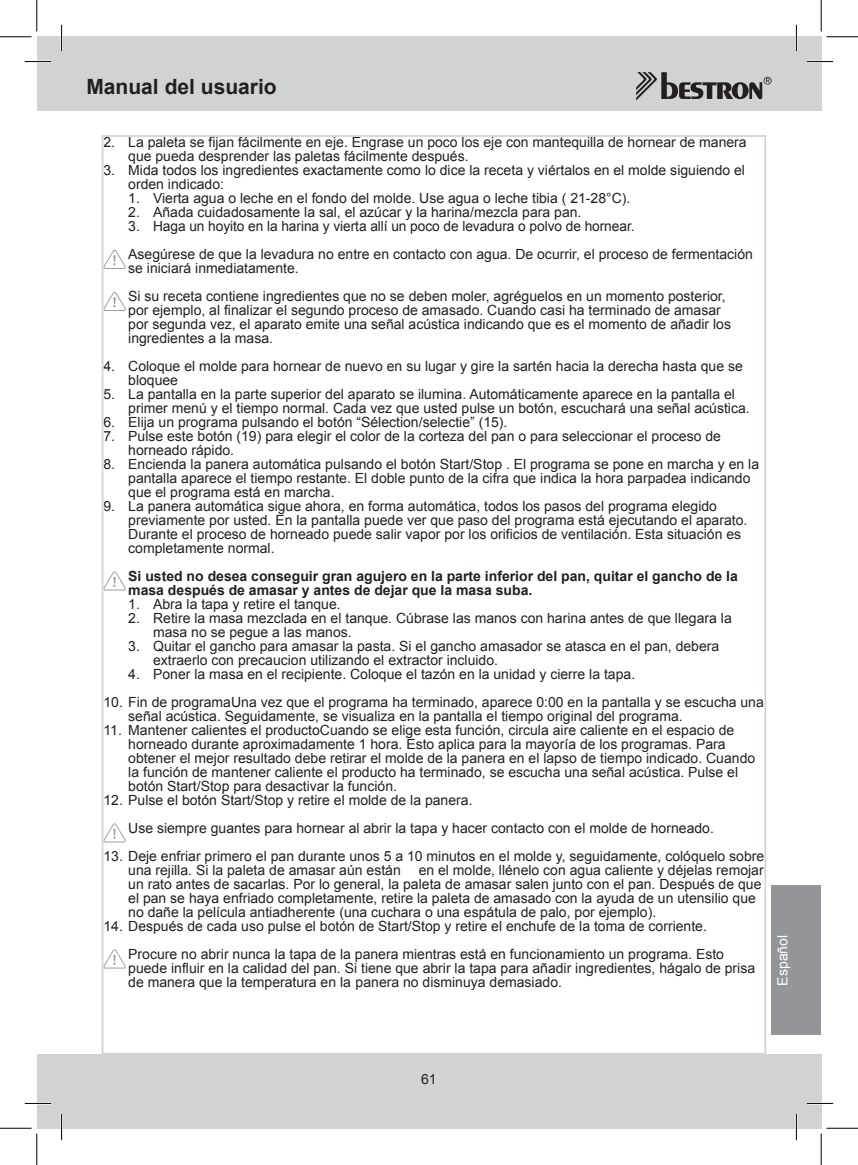
<style>
.page{position:relative;width:858px;height:1165px;background:#fff}
.page>*{position:absolute;margin:0;border:0;box-sizing:border-box;transform-origin:0 0}
.t1{font:700 21px "Arial";color:#231f20}
.t2{font:14px/14px "Arial";color:#231f20}
.t3{font:700 14px/14px "Arial";color:#231f20}
.t4{font:14px "Arial";color:#fff}
</style>
<div class="page">
<div style="left:37px;top:37px;width:784px;height:74px;background:#d1d2d4"></div>
<div style="left:37px;top:1054px;width:784px;height:74px;background:#d1d2d4"></div>
<svg style="left:636px;top:72px;width:135px;height:29px"></svg>
<div style="left:771px;top:885px;width:50px;height:150px;background:#939598"></div>
<svg style="left:105px;top:250px;width:21px;height:19px"></svg>
<svg style="left:105px;top:292px;width:21px;height:19px"></svg>
<svg style="left:105px;top:571px;width:21px;height:19px"></svg>
<svg style="left:105px;top:823px;width:21px;height:19px"></svg>
<svg style="left:105px;top:949px;width:21px;height:19px"></svg>
<hr style="left:25px;top:60px;width:26px;height:3px;background:#fff">
<hr style="left:806px;top:60px;width:26px;height:3px;background:#fff">
<hr style="left:25px;top:1102px;width:26px;height:2px;background:#fff">
<hr style="left:806px;top:1102px;width:26px;height:2px;background:#fff">
<hr style="left:60px;top:25px;width:3px;height:26px;background:#fff">
<hr style="left:60px;top:1114px;width:3px;height:26px;background:#fff">
<hr style="left:795px;top:25px;width:2px;height:26px;background:#fff">
<hr style="left:795px;top:1114px;width:2px;height:26px;background:#fff">
<svg style="left:25px;top:61px;width:26px;height:1px"></svg>
<svg style="left:806px;top:61px;width:26px;height:1px"></svg>
<svg style="left:25px;top:1103px;width:26px;height:1px"></svg>
<svg style="left:806px;top:1103px;width:26px;height:1px"></svg>
<svg style="left:61px;top:25px;width:1px;height:26px"></svg>
<svg style="left:61px;top:1114px;width:1px;height:26px"></svg>
<svg style="left:795px;top:25px;width:1px;height:26px"></svg>
<svg style="left:795px;top:1114px;width:1px;height:26px"></svg>
<hr style="left:0;top:36px;width:32px;height:1px;background:#000">
<hr style="left:826px;top:36px;width:31px;height:1px;background:#000">
<hr style="left:0;top:1128px;width:32px;height:1px;background:#000">
<hr style="left:826px;top:1128px;width:31px;height:1px;background:#000">
<hr style="left:36px;top:0;width:1px;height:32px;background:#000">
<hr style="left:36px;top:1133px;width:1px;height:32px;background:#000">
<hr style="left:820px;top:0;width:1px;height:32px;background:#000">
<hr style="left:820px;top:1133px;width:1px;height:32px;background:#000">
<h1 class="t1" style="left:86px;top:73px;width:192px">Manual del usuario</h1>
<p class="t2" style="left:128px;top:135px;width:619px;text-indent:-25px">2. La paleta se fijan fácilmente en eje. Engrase un poco los eje con mantequilla de hornear de manera que pueda desprender las paletas fácilmente después.</p>
<p class="t2" style="left:128px;top:163px;width:618px;text-indent:-25px">3. Mida todos los ingredientes exactamente como lo dice la receta y viértalos en el molde siguiendo el orden indicado:</p>
<p class="t2" style="left:128px;top:191px;width:503px">1. Vierta agua o leche en el fondo del molde. Use agua o leche tibia ( 21-28°C).</p>
<p class="t2" style="left:128px;top:205px;width:454px">2. Añada cuidadosamente la sal, el azúcar y la harina/mezcla para pan.</p>
<p class="t2" style="left:128px;top:212px;width:626px;line-height:28px">3. Haga un hoyito en la harina y vierta allí un poco de levadura o polvo de hornear.<br>Asegúrese de que la levadura no entre en contacto con agua. De ocurrir, el proceso de fermentación</p>
<p class="t2" style="left:128px;top:254px;width:598px;line-height:28px">se iniciará inmediatamente.<br>Si su receta contiene ingredientes que no se deben moler, agréguelos en un momento posterior,</p>
<p class="t2" style="left:128px;top:303px;width:604px">por ejemplo, al finalizar el segundo proceso de amasado. Cuando casi ha terminado de amasar por segunda vez, el aparato emite una señal acústica indicando que es el momento de añadir los ingredientes a la masa.</p>
<p class="t2" style="left:128px;top:359px;width:616px;text-indent:-25px">4. Coloque el molde para hornear de nuevo en su lugar y gire la sartén hacia la derecha hasta que se bloquee</p>
<p class="t2" style="left:128px;top:387px;width:622px;text-indent:-25px">5. La pantalla en la parte superior del aparato se ilumina. Automáticamente aparece en la pantalla el primer menú y el tiempo normal. Cada vez que usted pulse un botón, escuchará una señal acústica.</p>
<p class="t2" style="left:103px;top:415px;width:405px">6. Elija un programa pulsando el botón “Sélection/selectie” (15).</p>
<p class="t2" style="left:128px;top:429px;width:594px;text-indent:-25px">7. Pulse este botón (19) para elegir el color de la corteza del pan o para seleccionar el proceso de horneado rápido.</p>
<p class="t2" style="left:128px;top:457px;width:632px;text-indent:-25px">8. Encienda la panera automática pulsando el botón Start/Stop . El programa se pone en marcha y en la pantalla aparece el tiempo restante. El doble punto de la cifra que indica la hora parpadea indicando que el programa está en marcha.</p>
<p class="t2" style="left:128px;top:499px;width:620px;text-indent:-25px">9. La panera automática sigue ahora, en forma automática, todos los pasos del programa elegido previamente por usted. En la pantalla puede ver que paso del programa está ejecutando el aparato.<br>Durante el proceso de horneado puede salir vapor por los orificios de ventilación. Esta situación es completamente normal.</p>
<p class="t3" style="left:126px;top:569px;width:613px">Si usted no desea conseguir gran agujero en la parte inferior del pan, quitar el gancho de la masa después de amasar y antes de dejar que la masa suba.</p>
<p class="t2" style="left:128px;top:597px;width:214px">1. Abra la tapa y retire el tanque.</p>
<p class="t2" style="left:153px;top:611px;width:580px;text-indent:-25px">2. Retire la masa mezclada en el tanque. Cúbrase las manos con harina antes de que llegara la masa no se pegue a las manos.</p>
<p class="t2" style="left:153px;top:639px;width:567px;text-indent:-25px">3. Quitar el gancho para amasar la pasta. Si el gancho amasador se atasca en el pan, debera extraerlo con precaucion utilizando el extractor incluido.</p>
<p class="t2" style="left:128px;top:667px;width:508px">4. Poner la masa en el recipiente. Coloque el tazón en la unidad y cierre la tapa.</p>
<p class="t2" style="left:128px;top:695px;width:637px;text-indent:-25px">10. Fin de programaUna vez que el programa ha terminado, aparece 0:00 en la pantalla y se escucha una señal acústica. Seguidamente, se visualiza en la pantalla el tiempo original del programa.</p>
<p class="t2" style="left:128px;top:723px;width:628px;text-indent:-25px">11. Mantener calientes el productoCuando se elige esta función, circula aire caliente en el espacio de horneado durante aproximadamente 1 hora. Esto aplica para la mayoría de los programas. Para obtener el mejor resultado debe retirar el molde de la panera en el lapso de tiempo indicado. Cuando la función de mantener caliente el producto ha terminado, se escucha una señal acústica. Pulse el botón Start/Stop para desactivar la función.</p>
<p class="t2" style="left:128px;top:786px;width:587px;line-height:28px;text-indent:-25px">12. Pulse el botón Start/Stop y retire el molde de la panera.<br>Use siempre guantes para hornear al abrir la tapa y hacer contacto con el molde de horneado.</p>
<p class="t2" style="left:128px;top:849px;width:637px;text-indent:-25px">13. Deje enfriar primero el pan durante unos 5 a 10 minutos en el molde y, seguidamente, colóquelo sobre una rejilla. Si la paleta de amasar aún están</p>
<p class="t2" style="left:128px;top:863px;width:636px;text-indent:290px">en el molde, llénelo con agua caliente y déjelas remojar un rato antes de sacarlas. Por lo general, la paleta de amasar salen junto con el pan. Después de que el pan se haya enfriado completamente, retire la paleta de amasado con la ayuda de un utensilio que no dañe la película antiadherente (una cuchara o una espátula de palo, por ejemplo).</p>
<p class="t2" style="left:128px;top:912px;width:597px;line-height:28px;text-indent:-25px">14. Después de cada uso pulse el botón de Start/Stop y retire el enchufe de la toma de corriente.<br>Procure no abrir nunca la tapa de la panera mientras está en funcionamiento un programa. Esto</p>
<p class="t2" style="left:128px;top:961px;width:628px">puede influir en la calidad del pan. Si tiene que abrir la tapa para añadir ingredientes, hágalo de prisa de manera que la temperatura en la panera no disminuya demasiado.</p>
<p class="t4" style="left:773px;top:985px;width:52px;rotate:-90deg">Español</p>
<p class="t2" style="left:421px;top:1072px;width:17px">61</p>
</div>
